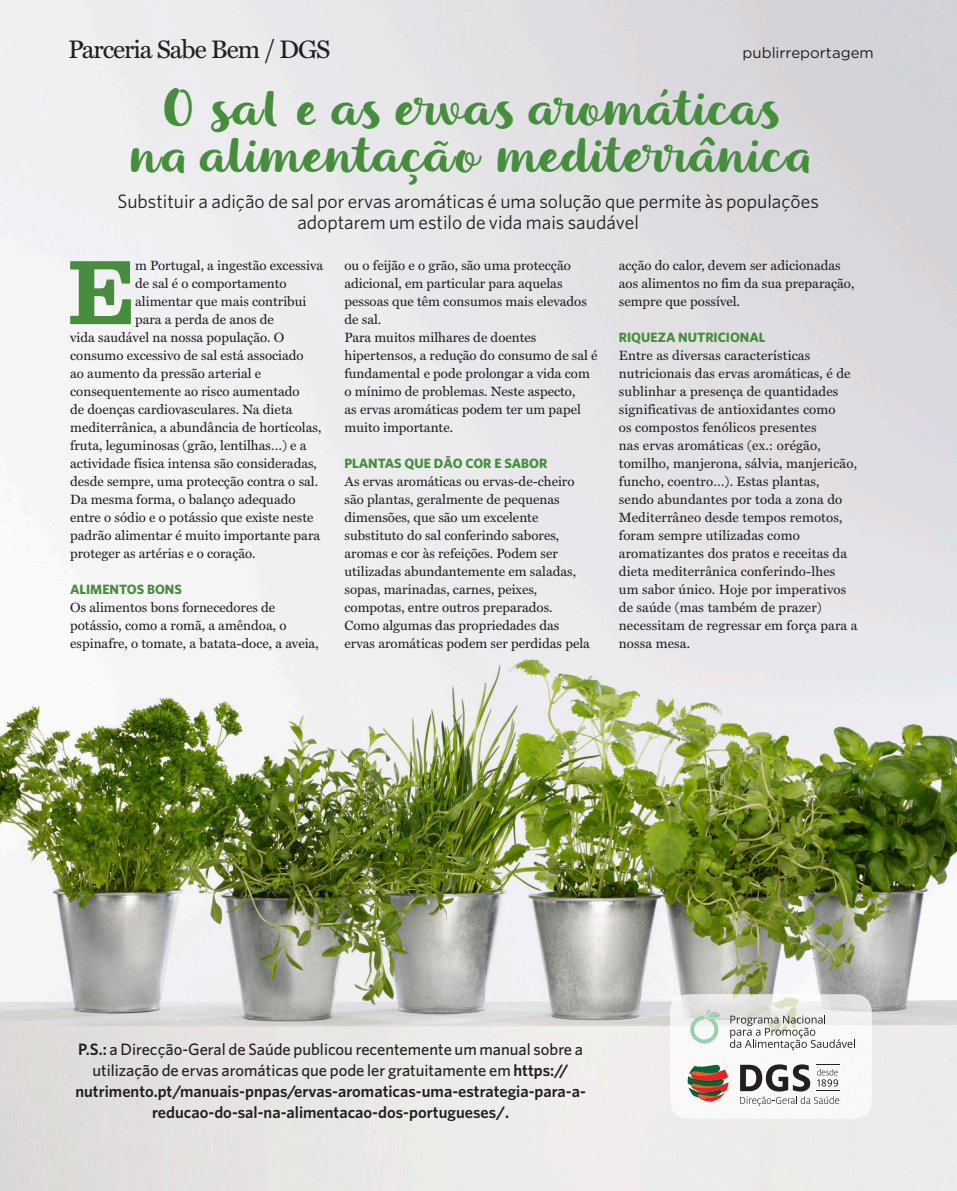
<style>
.page{position:relative;width:957px;height:1191px;background:#fff}
.page>*{position:absolute;margin:0;border:0;box-sizing:border-box;transform-origin:0 0}
.t1{font:700 95.55px "Sentinel";color:#468d3d}
.Caixa_-_texto{font:48.75px/46.2px "Dessert Menu Script";letter-spacing:.005em;color:#468d3d;text-align:center}
.t2{font:25.5px "Miller Text";letter-spacing:-.04em;color:#231f20}
.t3{font:19.5px/21px "Whitney HTF";color:#231f20;text-align:center}
.t4{font:600 16.5px/21px "Whitney HTF";color:#231f20;text-align:center}
.t5{font:15px "Gotham HTF";color:#231f20}
.t6{font:13.5px/18px "Miller Text";color:#231f20}
.t7{font:700 13.5px "Whitney HTF";color:#468d3d}
.s1{font-weight:500}
</style>
<div class="page">
<img style="left:0;top:0;width:957px;height:1191px">
<svg style="left:670px;top:994px;width:202px;height:124px"></svg>
<svg style="left:690px;top:1009px;width:30px;height:34px"></svg>
<svg style="left:730px;top:1015px;width:125px;height:35px"></svg>
<svg style="left:687px;top:1064px;width:41px;height:37px"></svg>
<svg style="left:740px;top:1064px;width:99px;height:42px"></svg>
<p class="t2" style="left:68px;top:34px;width:264px">Parceria Sabe Bem / DGS</p>
<p class="t5" style="left:742px;top:45px;width:133px">publirreportagem</p>
<p class="Caixa_-_texto" style="left:131px;top:85px;width:680px">O sa l e as ervas aromáticas na alimentação mediterrânica</p>
<p class="t3" style="left:117px;top:190px;width:703px">Substituir a adição de sal por ervas aromáticas é uma solução que permite às populações adoptarem um estilo de vida mais saudável</p>
<p class="t1" style="left:68px;top:217px;width:69px">E</p>
<p class="t6" style="left:135px;top:256px;width:189px">m Portugal, a ingestão excessiva</p>
<p class="t6" style="left:344px;top:256px;width:244px">ou o feijão e o grão, são uma protecção adicional, em particular para aquelas pessoas que têm consumos mais elevados de sal.</p>
<p class="t6" style="left:344px;top:328px;width:255px">Para muitos milhares de doentes hipertensos, a redução do consumo de sal é fundamental e pode prolongar a vida com o mínimo de problemas. Neste aspecto,<br>as ervas aromáticas podem ter um papel muito importante.</p>
<p class="t7" style="left:344px;top:455px;width:204px">PLANTAS QUE DÃO COR E SABOR</p>
<p class="t6" style="left:344px;top:472px;width:247px">As ervas aromáticas ou ervas-de-cheiro são plantas, geralmente de pequenas dimensões, que são um excelente substituto do sal conferindo sabores, aromas e cor às refeições. Podem ser utilizadas abundantemente em saladas, sopas, marinadas, carnes, peixes, compotas, entre outros preparados.<br>Como algumas das propriedades das ervas aromáticas podem ser perdidas pela</p>
<p class="t6" style="left:619px;top:256px;width:237px">acção do calor, devem ser adicionadas aos alimentos no fim da sua preparação, sempre que possível.</p>
<p class="t7" style="left:619px;top:329px;width:148px">RIQUEZA NUTRICIONAL</p>
<p class="t6" style="left:619px;top:346px;width:240px">Entre as diversas características nutricionais das ervas aromáticas, é de sublinhar a presença de quantidades significativas de antioxidantes como<br>os compostos fenólicos presentes<br>nas ervas aromáticas (ex.: orégão, tomilho, manjerona, sálvia, manjericão, funcho, coentro…). Estas plantas, sendo abundantes por toda a zona do Mediterrâneo desde tempos remotos, foram sempre utilizadas como aromatizantes dos pratos e receitas da dieta mediterrânica conferindo-lhes um sabor único. Hoje por imperativos de saúde (mas também de prazer) necessitam de regressar em força para a nossa mesa.</p>
<p class="t6" style="left:135px;top:274px;width:153px">de sal é o comportamento</p>
<p class="t6" style="left:135px;top:292px;width:173px">alimentar que mais contribui</p>
<p class="t6" style="left:135px;top:310px;width:140px">para a perda de anos de</p>
<p class="t6" style="left:70px;top:328px;width:216px">vida saudável na nossa população. O</p>
<p class="t6" style="left:70px;top:346px;width:235px">consumo excessivo de sal está associado</p>
<p class="t6" style="left:70px;top:364px;width:192px">ao aumento da pressão arterial e</p>
<p class="t6" style="left:70px;top:382px;width:231px">consequentemente ao risco aumentado</p>
<p class="t6" style="left:70px;top:400px;width:224px">de doenças cardiovasculares. Na dieta</p>
<p class="t6" style="left:70px;top:418px;width:253px">mediterrânica, a abundância de hortícolas,</p>
<p class="t6" style="left:70px;top:436px;width:238px">fruta, leguminosas (grão, lentilhas…) e a</p>
<p class="t6" style="left:70px;top:454px;width:248px">actividade física intensa são consideradas,</p>
<p class="t6" style="left:70px;top:472px;width:249px">desde sempre, uma protecção contra o sal.</p>
<p class="t6" style="left:70px;top:490px;width:227px">Da mesma forma, o balanço adequado</p>
<p class="t6" style="left:70px;top:508px;width:245px">entre o sódio e o potássio que existe neste</p>
<p class="t6" style="left:70px;top:526px;width:251px">padrão alimentar é muito importante para</p>
<p class="t6" style="left:70px;top:544px;width:187px">proteger as artérias e o coração.</p>
<p class="t7" style="left:70px;top:581px;width:113px">ALIMENTOS BONS</p>
<p class="t6" style="left:70px;top:598px;width:250px">Os alimentos bons fornecedores de potássio, como a romã, a amêndoa, o espinafre, o tomate, a batata-doce, a aveia,</p>
<p class="t4" style="left:75px;top:1038px;width:512px">P.S.: <span class="s1">a Direcção-Geral de Saúde publicou recentemente um manual sobre a utilização de ervas aromáticas que pode ler gratuitamente em</span> https:// nutrimento.pt/manuais-pnpas/ervas-aromaticas-uma-estrategia-para-a&shy;reducao-do-sal-na-alimentacao-dos-portugueses/.</p>
</div>
